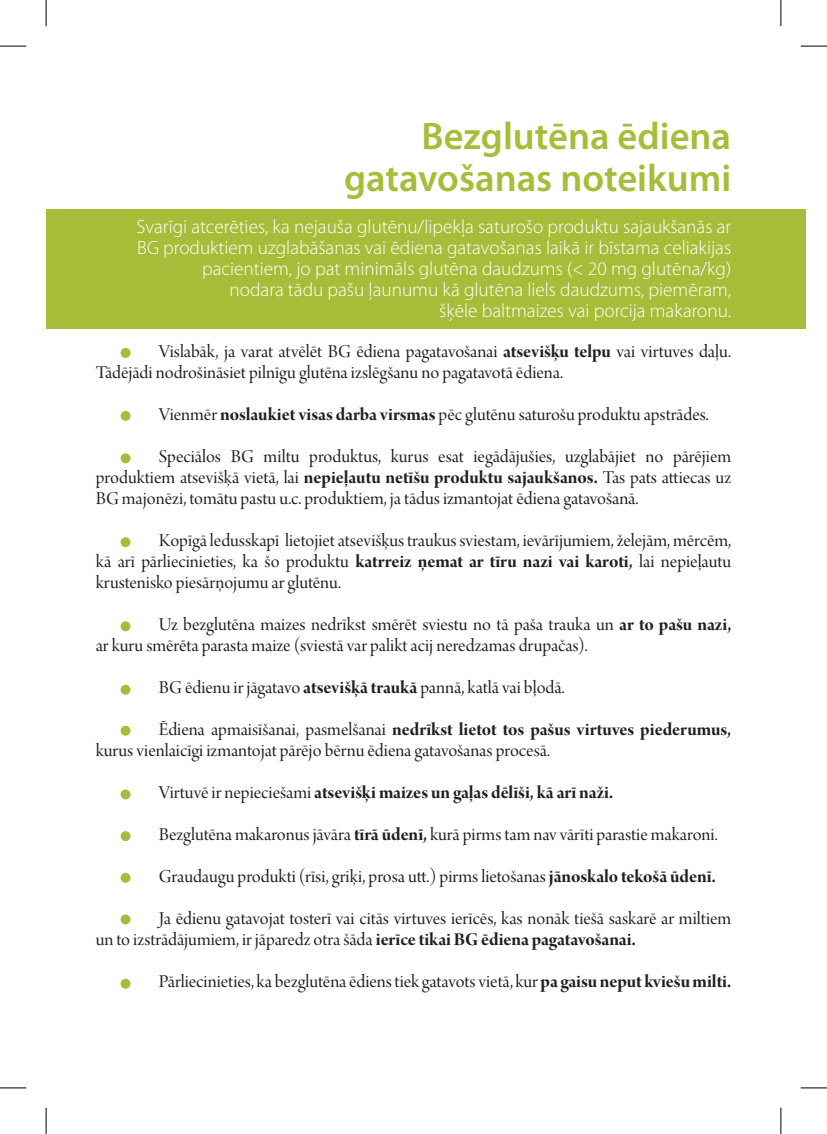
<style>
.page{position:relative;width:827px;height:1134px;background:#fff}
.page>*{position:absolute;margin:0;border:0;box-sizing:border-box;transform-origin:0 0}
.t1{font:600 38.5px/42px "Myriad Pro";color:#a7bd39;text-align:right}
.t2{font:19.25px/21px "Arno Pro Display";color:#231f20}
.t3{font:300 19.25px/21px "Myriad Pro";color:#fff;text-align:right}
.t4{font:19.25px "Arno Pro Bold Display";letter-spacing:-.005em;color:#231f20}
.s1{font-family:"Arno Pro Bold Display"}
.s2{font-family:"Arno Pro Display"}
</style>
<div class="page">
<div style="left:46px;top:210px;width:759px;height:119px;background:#a7bd39"></div>
<div style="left:121px;top:348px;width:9px;height:10px;background:#a7bd39;border-radius:50%"></div>
<div style="left:121px;top:411px;width:9px;height:10px;background:#a7bd39;border-radius:50%"></div>
<div style="left:121px;top:453px;width:9px;height:10px;background:#a7bd39;border-radius:50%"></div>
<div style="left:121px;top:537px;width:9px;height:10px;background:#a7bd39;border-radius:50%"></div>
<div style="left:121px;top:621px;width:9px;height:10px;background:#a7bd39;border-radius:50%"></div>
<div style="left:121px;top:685px;width:9px;height:10px;background:#a7bd39;border-radius:50%"></div>
<div style="left:121px;top:726px;width:9px;height:10px;background:#a7bd39;border-radius:50%"></div>
<div style="left:121px;top:789px;width:9px;height:10px;background:#a7bd39;border-radius:50%"></div>
<div style="left:121px;top:831px;width:9px;height:10px;background:#a7bd39;border-radius:50%"></div>
<div style="left:121px;top:873px;width:9px;height:10px;background:#a7bd39;border-radius:50%"></div>
<div style="left:121px;top:914px;width:9px;height:10px;background:#a7bd39;border-radius:50%"></div>
<div style="left:121px;top:979px;width:9px;height:10px;background:#a7bd39;border-radius:50%"></div>
<svg style="left:0;top:46px;width:26px;height:1px"></svg>
<svg style="left:800px;top:46px;width:26px;height:1px"></svg>
<svg style="left:0;top:1087px;width:26px;height:2px"></svg>
<svg style="left:800px;top:1087px;width:26px;height:2px"></svg>
<svg style="left:46px;top:0;width:1px;height:26px"></svg>
<svg style="left:46px;top:1108px;width:1px;height:26px"></svg>
<svg style="left:780px;top:0;width:1px;height:26px"></svg>
<svg style="left:780px;top:1108px;width:1px;height:26px"></svg>
<h1 class="t1" style="left:344px;top:114px;width:388px">Bezglutēna ēdiena gatavošanas noteikumi</h1>
<p class="t3" style="left:136px;top:217px;width:596px">Svarīgi atcerēties, ka nejauša glutēnu/lipekļa saturošo produktu sajaukšanās ar BG produktiem uzglabāšanas vai ēdiena gatavošanas laikā ir bīstama celiakijas pacientiem, jo pat minimāls glutēna daudzums (&lt; 20 mg glutēna/kg)<br>nodara tādu pašu ļaunumu kā glutēna liels daudzums, piemēram,<br>šķēle baltmaizes vai porcija makaronu.</p>
<p class="t2" style="left:96px;top:342px;width:636px;text-indent:63px">Vislabāk, ja varat atvēlēt BG ēdiena pagatavošanai <span class="s1">atsevišķu telpu</span> vai virtuves daļu.<br>Tādējādi nodrošināsiet pilnīgu glutēna izslēgšanu no pagatavotā ēdiena.</p>
<p class="t2" style="left:159px;top:395px;width:573px;line-height:42px">Vienmēr <span class="s1">noslaukiet visas darba virsmas</span> pēc glutēnu saturošu produktu apstrādes.<br>Speciālos BG miltu produktus, kurus esat iegādājušies, uzglabājiet no pārējiem</p>
<p class="t2" style="left:96px;top:468px;width:636px">produktiem atsevišķā vietā, lai <span class="s1">nepieļautu netīšu produktu sajaukšanos.</span> Tas pats attiecas uz<br>BG majonēzi, tomātu pastu u.c. produktiem, ja tādus izmantojat ēdiena gatavošanā.</p>
<p class="t2" style="left:96px;top:531px;width:637px;text-align:justify;text-indent:63px">Kopīgā ledusskapī lietojiet atsevišķus traukus sviestam, ievārījumiem, želejām, mērcēm, kā arī pārliecinieties, ka šo produktu <span class="s1">katrreiz ņemat ar tīru nazi vai karoti,</span> lai nepieļautu krustenisko piesārņojumu ar glutēnu.</p>
<p class="t2" style="left:96px;top:615px;width:637px;text-indent:63px">Uz bezglutēna maizes nedrīkst smērēt sviestu no tā paša trauka un <span class="s1">ar to pašu nazi, </span>ar kuru smērēta parasta maize (sviestā var palikt acij neredzamas drupačas).</p>
<p class="t2" style="left:159px;top:678px;width:407px">BG ēdienu ir jāgatavo <span class="s1">atsevišķā traukā</span> pannā, katlā vai bļodā.</p>
<p class="t4" style="left:159px;top:719px;width:573px"><span class="s2">Ēdiena apmaisīšanai, pasmelšanai</span> nedrīkst lietot tos pašus virtuves piederumus,</p>
<p class="t2" style="left:96px;top:741px;width:455px">kurus vienlaicīgi izmantojat pārējo bērnu ēdiena gatavošanas procesā.</p>
<p class="t4" style="left:159px;top:782px;width:455px"><span class="s2">Virtuvē ir nepieciešami</span> atsevišķi maizes un gaļas dēlīši, kā arī naži.</p>
<p class="t2" style="left:159px;top:815px;width:573px;line-height:42px">Bezglutēna makaronus jāvāra <span class="s1">tīrā ūdenī,</span> kurā pirms tam nav vārīti parastie makaroni.<br>Graudaugu produkti (rīsi, griķi, prosa utt.) pirms lietošanas <span class="s1">jānoskalo tekošā ūdenī.<br></span>Ja ēdienu gatavojat tosterī vai citās virtuves ierīcēs, kas nonāk tiešā saskarē ar miltiem</p>
<p class="t2" style="left:159px;top:920px;width:573px;line-height:42px;text-indent:-63px">un to izstrādājumiem, ir jāparedz otra šāda <span class="s1">ierīce tikai BG ēdiena pagatavošanai.<br></span>Pārliecinieties, ka bezglutēna ēdiens tiek gatavots vietā, kur <span class="s1">pa gaisu neput kviešu milti.</span></p>
</div>
